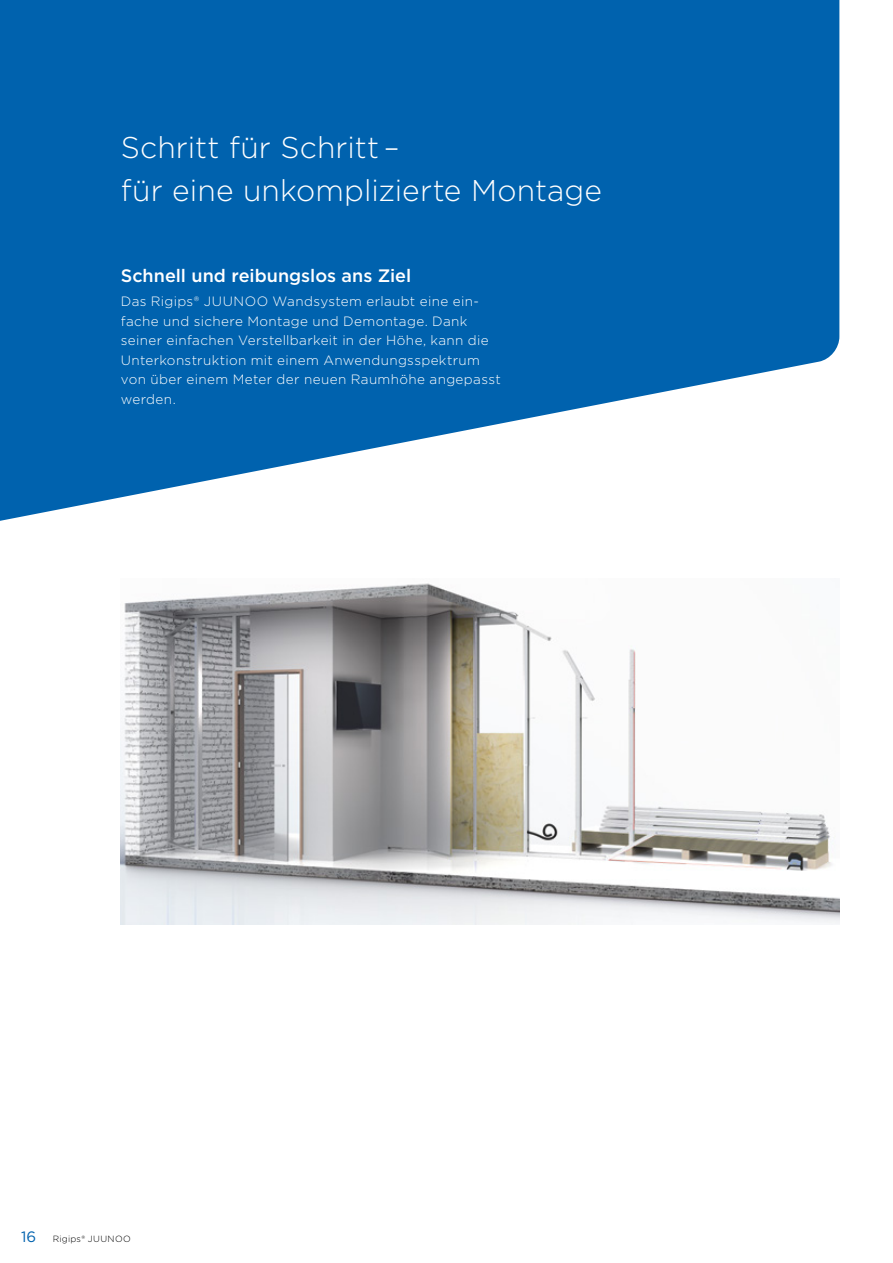
<style>
.page{position:relative;width:893px;height:1263px;background:#fff}
.page>*{position:absolute;margin:0;border:0;box-sizing:border-box;transform-origin:0 0}
.t1{font:300 30px/43.2px "Gotham";letter-spacing:.005em;color:#fff}
.t2{font:500 18px "Gotham";color:#fff}
.t3{font:300 13.5px/19.5px "Gotham";letter-spacing:.03em;color:#fff}
.t4{font:300 9px "Gotham";letter-spacing:.03em;color:#000}
.s1{font-weight:400;font-size:15px;color:#0062ae}
</style>
<div class="page">
<svg style="left:0;top:0;width:839px;height:521px;fill:#0062ae"></svg>
<img style="left:121px;top:583px;width:718px;height:342px">
<h1 class="t1" style="left:121px;top:125px;width:483px">Schritt für Schritt –<br>für eine unkomplizierte Montage</h1>
<h2 class="t2" style="left:121px;top:264px;width:292px">Schnell und reibungslos ans Ziel</h2>
<p class="t3" style="left:121px;top:291px;width:381px">Das Rigips® JUUNOO Wandsystem erlaubt eine ein&shy;fache und sichere Montage und Demontage. Dank seiner einfachen Verstellbarkeit in der Höhe, kann die Unterkonstruktion mit einem Anwendungsspektrum von über einem Meter der neuen Raumhöhe angepasst werden.</p>
<p class="t4" style="left:21px;top:1233px;width:111px"><span class="s1">16</span> Rigips® JUUNOO</p>
</div>
